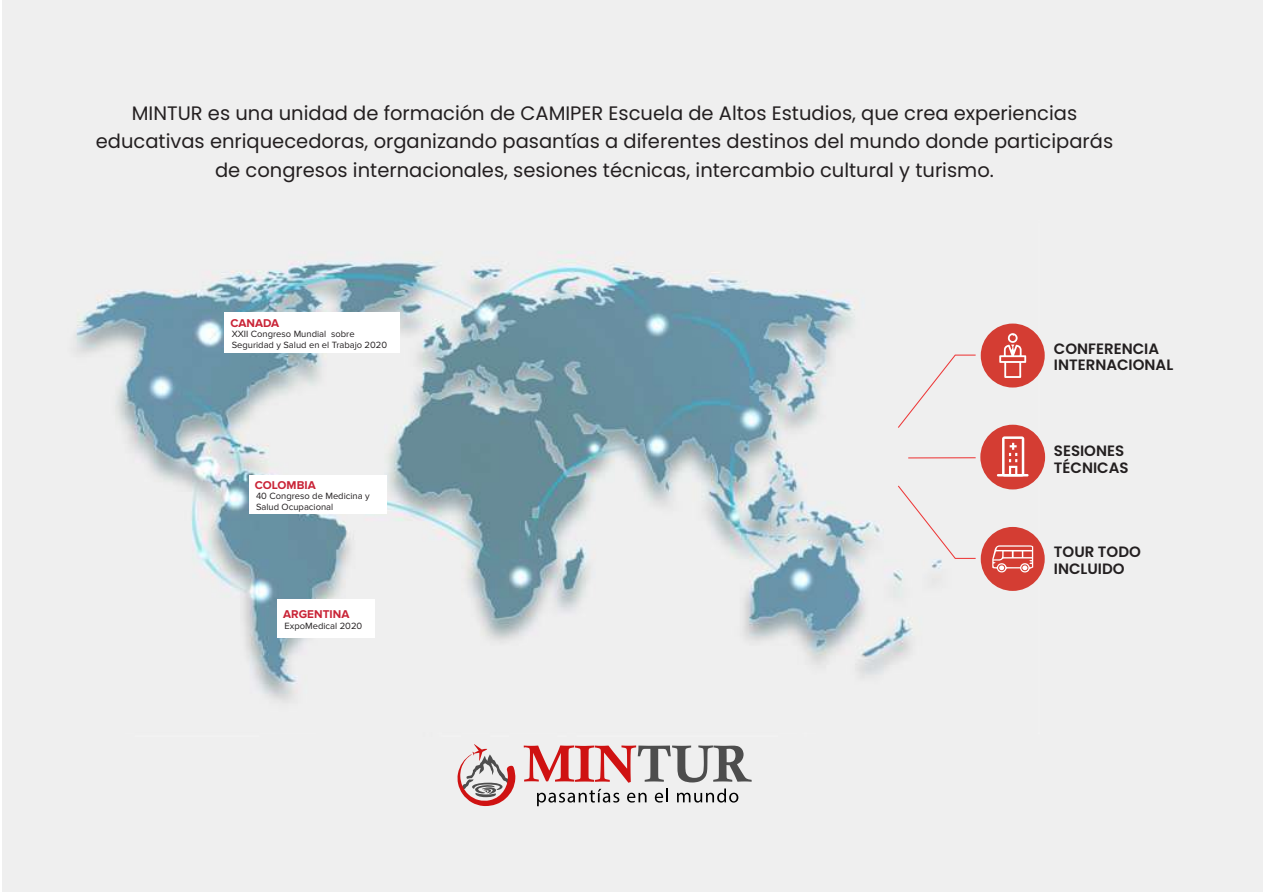
<style>
.page{position:relative;width:1263px;height:893px;background:#fff}
.page>*{position:absolute;margin:0;border:0;box-sizing:border-box;transform-origin:0 0}
.t1{font:19.5px/28.5px "Poppins";color:#231f20;text-align:center}
.t2{font:600 15px/16.5px "Poppins";color:#231f20}
.t3{font:700 11.7px "Proxima Nova";color:#c92437}
.t4{font:9.45px/10.5px "Proxima Nova";color:#231f20}
</style>
<div class="page">
<div style="left:2px;top:0;width:1261px;height:892px;background:#efefef"></div>
<img style="left:75px;top:252px;width:964px;height:449px">
<div style="left:224px;top:312px;width:176px;height:41px;background:#fff"></div>
<div style="left:249px;top:475px;width:137px;height:39px;background:#fff"></div>
<div style="left:277px;top:600px;width:98px;height:38px;background:#fff"></div>
<div style="left:981px;top:324px;width:64px;height:64px;background:#d43d33;border-radius:50%"></div>
<svg style="left:999px;top:333px;width:27px;height:45px"></svg>
<div style="left:981px;top:527px;width:64px;height:64px;background:#d43d33;border-radius:50%"></div>
<svg style="left:992px;top:545px;width:41px;height:27px"></svg>
<svg style="left:897px;top:354px;width:80px;height:75px"></svg>
<svg style="left:897px;top:484px;width:80px;height:75px"></svg>
<svg style="left:907px;top:457px;width:70px;height:2px"></svg>
<svg style="left:457px;top:744px;width:58px;height:62px"></svg>
<svg style="left:524px;top:745px;width:228px;height:61px"></svg>
<div style="left:980px;top:425px;width:65px;height:64px;background:#d43d33;border-radius:50%"></div>
<svg style="left:1002px;top:436px;width:22px;height:38px"></svg>
<hr style="left:997px;top:474px;width:31px;height:2px;background:#fff">
<p class="t1" style="left:96px;top:99px;width:1019px">MINTUR es una unidad de formación de CAMIPER Escuela de Altos Estudios, que crea experiencias educativas enriquecedoras, organizando pasantías a diferentes destinos del mundo donde participarás de congresos internacionales, sesiones técnicas, intercambio cultural y turismo.</p>
<p class="t3" style="left:230px;top:316px;width:50px">CANADA</p>
<p class="t4" style="left:232px;top:329px;width:157px">XXII Congreso Mundial sobre<br>Seguridad y Salud en el Trabajo 2020</p>
<p class="t3" style="left:255px;top:478px;width:62px">COLOMBIA</p>
<p class="t4" style="left:256px;top:491px;width:115px">40 Congreso de Medicina y<br>Salud Ocupacional</p>
<p class="t3" style="left:283px;top:607px;width:68px">ARGENTINA</p>
<p class="t4" style="left:284px;top:620px;width:79px">ExpoMedical 2020</p>
<p class="t2" style="left:1054px;top:340px;width:121px">CONFERENCIA<br>INTERNACIONAL</p>
<p class="t2" style="left:1054px;top:443px;width:76px">SESIONES<br>TÉCNICAS</p>
<p class="t2" style="left:1054px;top:544px;width:89px">TOUR TODO<br>INCLUIDO</p>
</div>
